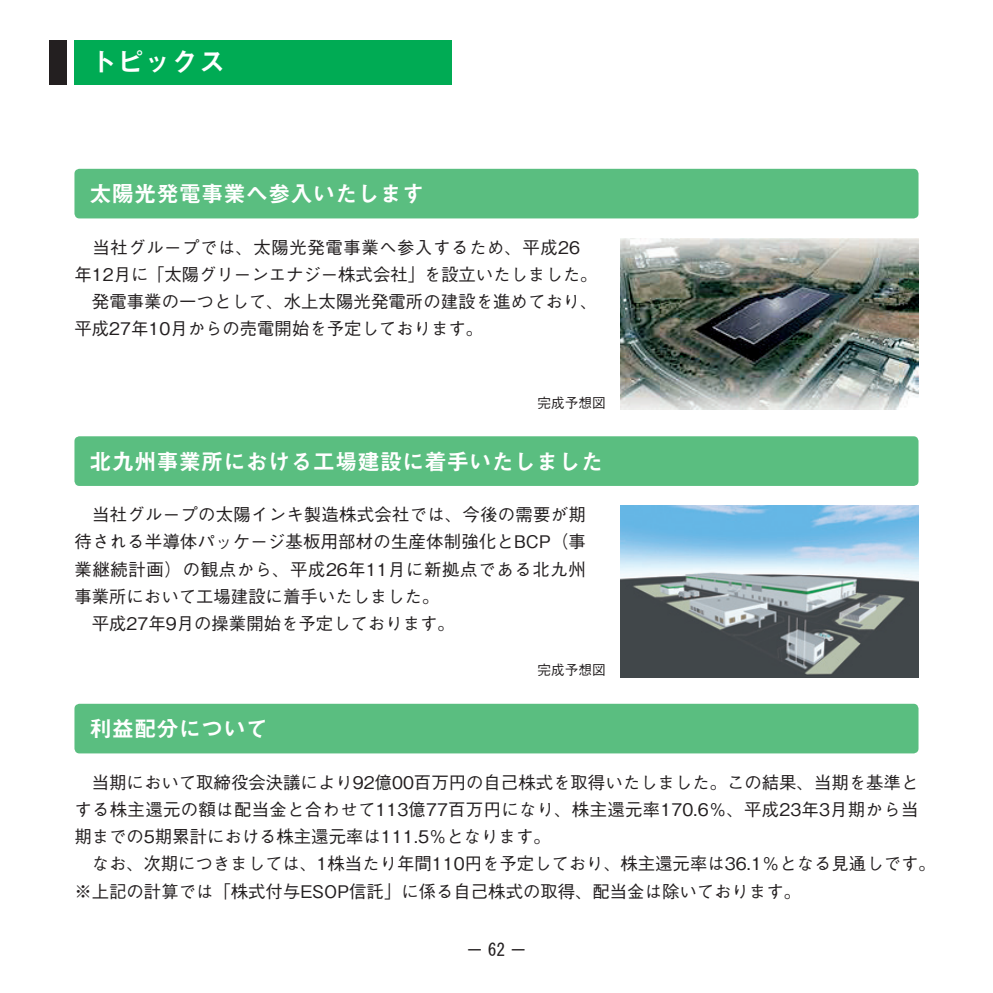
<style>
.page{position:relative;width:993px;height:993px;background:#fff}
.page>*{position:absolute;margin:0;border:0;box-sizing:border-box;transform-origin:0 0}
.t1{font:27.3px "Midashi Go Pr 5 MB31";color:#fff}
.t2{font:22.4px "Midashi Go Pr 5 MB31";color:#fff}
.t3{font:17.5px "MS Gothic";color:#231f20}
.t4{font:500 17.32px/27.3px "Gothic BBB Pr 5";color:#231f20}
.t5{font:500 13.65px "Gothic BBB Pr 5";color:#231f20}
</style>
<div class="page">
<div style="left:74px;top:169px;width:844px;height:49px;background:#5abe80;border-radius:5px"></div>
<div style="left:74px;top:436px;width:844px;height:50px;background:#5abe80;border-radius:5px"></div>
<div style="left:74px;top:703px;width:844px;height:50px;background:#5abe80;border-radius:5px"></div>
<img style="left:620px;top:238px;width:298px;height:171px">
<img style="left:620px;top:505px;width:298px;height:172px">
<div style="left:50px;top:40px;width:17px;height:44px;background:#231f20"></div>
<div style="left:74px;top:40px;width:377px;height:44px;background:#00ab54"></div>
<h1 class="t1" style="left:89px;top:40px;width:138px">トピックス</h1>
<p class="t2" style="left:89px;top:176px;width:336px">太陽光発電事業へ参入いたします</p>
<p class="t4" style="left:74px;top:232px;width:524px">　当社グループでは、太陽光発電事業へ参入するため、平成26年12月に「太陽グリーンエナジー株式会社」を設立いたしました。　発電事業の一つとして、水上太陽光発電所の建設を進めており、平成27年10月からの売電開始を予定しております。</p>
<p class="t5" style="left:537px;top:392px;width:70px">完成予想図</p>
<p class="t2" style="left:89px;top:443px;width:515px">北九州事業所における工場建設に着手いたしました</p>
<p class="t4" style="left:74px;top:499px;width:513px">　当社グループの太陽インキ製造株式会社では、今後の需要が期待される半導体パッケージ基板用部材の生産体制強化とBCP（事業継続計画）の観点から、平成26年11月に新拠点である北九州事業所において工場建設に着手いたしました。<br>　平成27年9月の操業開始を予定しております。</p>
<p class="t2" style="left:89px;top:710px;width:180px">利益配分について</p>
<p class="t5" style="left:537px;top:659px;width:70px">完成予想図</p>
<p class="t4" style="left:74px;top:766px;width:862px">　当期において取締役会決議により92億00百万円の自己株式を取得いたしました。この結果、当期を基準とする株主還元の額は配当金と合わせて113億77百万円になり、株主還元率170.6％、平成23年3月期から当期までの5期累計における株主還元率は111.5％となります。<br>　なお、次期につきましては、1株当たり年間110円を予定しており、株主還元率は36.1％となる見通しです。※上記の計算では「株式付与ESOP信託」に係る自己株式の取得、配当金は除いております。</p>
<p class="t3" style="left:465px;top:940px;width:63px">－ 62 －</p>
</div>
